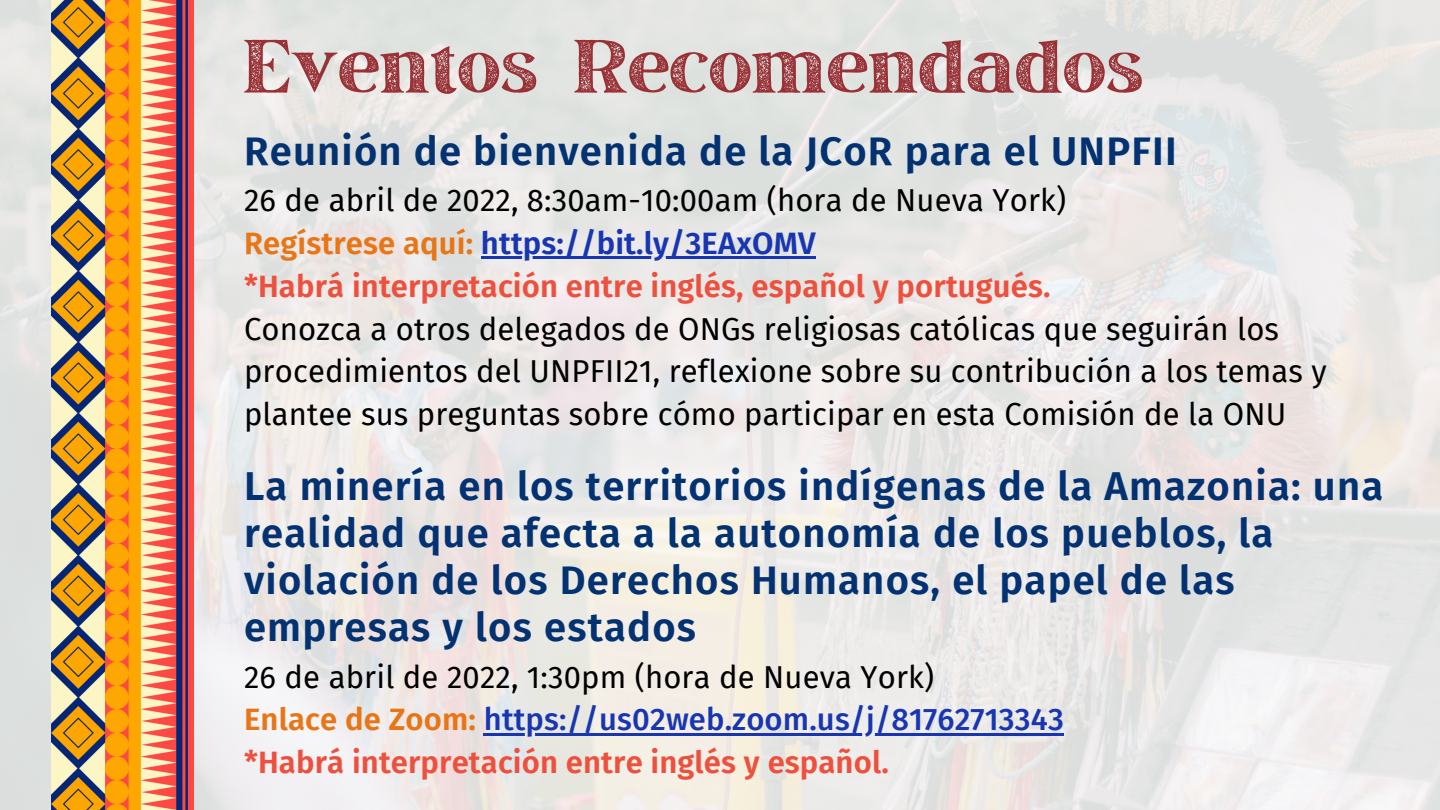
<style>
.page{position:relative;width:1440px;height:810px;background:#fff}
.page>*{position:absolute;margin:0;border:0;box-sizing:border-box;transform-origin:0 0}
.t1{font:90px "March Rough";color:#993136}
.t2{font:600 40px/47.2px "Fira Sans";letter-spacing:.03em;color:#033272}
.t3{font:31px/42.8px "Fira Sans";letter-spacing:.005em;color:#000}
.t4{font:600 31px "Fira Sans";letter-spacing:.005em;color:#ee503e}
.t5{font:500 31px "Fira Sans";letter-spacing:.005em;color:#1836b2}
.t6{font:600 31px "Fira Sans";letter-spacing:.005em;color:#1836b2}
.s1{color:#e87616}
.s2{font-weight:600;color:#e87616}
</style>
<div class="page">
<img style="left:0;top:0;width:1440px;height:810px">
<img style="left:52px;top:0;width:142px;height:810px">
<hr style="left:481px;top:256px;width:335px;height:3px;background:#1836b2">
<hr style="left:484px;top:733px;width:580px;height:3px;background:#1836b2">
<p class="t1" style="left:244px;top:25px;width:901px">Eventos Recomendados</p>
<p class="t2" style="left:244px;top:128px;width:934px">Reunión de bienvenida de la JCoR para el UNPFII</p>
<p class="t3" style="left:244px;top:180px;width:824px">26 de abril de 2022, 8:30am-10:00am (hora de Nueva York)</p>
<p class="t6" style="left:244px;top:225px;width:573px"><span class="s1">Regístrese aquí:</span> https://bit.ly/3EAxOMV</p>
<p class="t4" style="left:244px;top:268px;width:808px">*Habrá interpretación entre inglés, español y portugués.</p>
<p class="t3" style="left:244px;top:308px;width:1084px">Conozca a otros delegados de ONGs religiosas católicas que seguirán los procedimientos del UNPFII21, reflexione sobre su contribución a los temas y plantee sus preguntas sobre cómo participar en esta Comisión de la ONU</p>
<p class="t2" style="left:244px;top:463px;width:1141px">La minería en los territorios indígenas de la Amazonia: una realidad que afecta a la autonomía de los pueblos, la violación de los Derechos Humanos, el papel de las empresas y los estados</p>
<p class="t3" style="left:244px;top:656px;width:692px">26 de abril de 2022, 1:30pm (hora de Nueva York)</p>
<p class="t5" style="left:244px;top:702px;width:821px"><span class="s2">Enlace de Zoom:</span> https://us02web.zoom.us/j/81762713343</p>
<p class="t4" style="left:244px;top:744px;width:646px">*Habrá interpretación entre inglés y español.</p>
</div>
